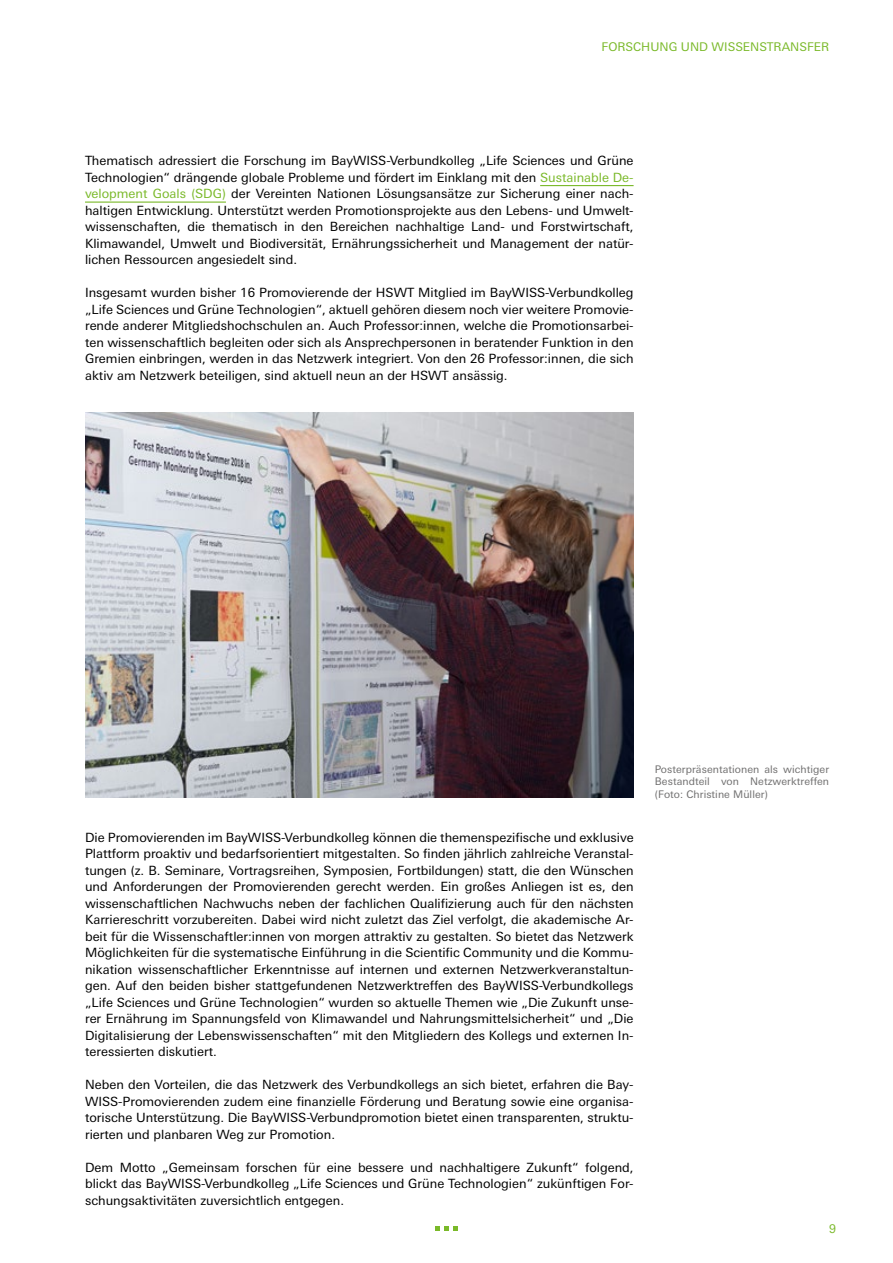
<style>
.page{position:relative;width:893px;height:1263px;background:#fff}
.page>*{position:absolute;margin:0;border:0;box-sizing:border-box;transform-origin:0 0}
.Body{font:12.75px/16.5px "Univers Next Pro";color:#000;text-align:justify}
.t1{font:12px "Univers Next Pro";color:#7ab929}
.t2{font:10.5px/12.6px "Univers Next Pro";letter-spacing:.005em;color:#706f6f;text-align:justify}
.s1{color:#7ab929}
</style>
<div class="page">
<svg style="left:436px;top:1226px;width:21px;height:5px"></svg>
<hr style="left:540px;top:185px;width:94px;height:1px;background:#7ab929">
<hr style="left:85px;top:202px;width:141px;height:1px;background:#7ab929">
<img style="left:85px;top:413px;width:549px;height:385px">
<p class="t1" style="left:602px;top:40px;width:229px">Forschung und Wissenstransfer</p>
<p class="Body" style="left:85px;top:153px;width:550px">Thematisch adressiert die Forschung im BayWISS-Verbundkolleg „Life Sciences und Grüne Technologien“ drängende globale Probleme und fördert im Einklang mit den <span class="s1">Sustainable De&shy;velopment Goals (SDG</span></p>
<p class="Body" style="left:85px;top:186px;width:550px;text-indent:137px"><span class="s1">)</span> der Vereinten Nationen Lösungsansätze zur Sicherung einer nach&shy;haltigen Entwicklung. U nterstützt werden Promotionsprojekte aus den Lebens- und U mwelt&shy;wissenschaften, die thematisch in den Bereichen nachhaltige Land- und Forstwirtschaft, Klimawandel, U mwelt und Biodiversität, Ernährungssicherheit und Management der natür&shy;lichen Ressourcen angesiedelt sind.</p>
<p class="Body" style="left:85px;top:285px;width:550px">I nsgesamt wurden bisher 16 Promovierende der HSWT Mitglied im BayWISS-Verbundkolleg „Life Sciences und Grüne Technologien“, aktuell gehören diesem noch vier weitere Promovie&shy;rende anderer Mitgliedshochschulen an. Auch Professor:innen, welche die Promotionsarbei&shy;ten wissenschaftlich begleiten oder sich als Ansprechpersonen in beratender Funktion in den Gremien einbringen, werden in das Netzwerk integriert. Von den 26 Professor:innen, die sich aktiv am Netzwerk beteiligen, sind aktuell neun an der HSWT ansässig.</p>
<p class="Body" style="left:85px;top:829px;width:550px">Die Promovierenden im BayWISS-Verbundkolleg können die themenspezifische und exklusive Plattform proaktiv und bedarfsorientiert mitgestalten. So finden jährlich zahlreiche Veranstal&shy;tungen (z. B. Seminare, Vortragsreihen, Symposien, Fortbildungen) statt, die den Wünschen und Anforderungen der Promovierenden gerecht werden. Ein großes Anliegen ist es, den wissenschaftlichen Nachwuchs neben der fachlichen Qualifizierung auch für den nächsten Karriereschritt vorzubereiten. Dabei wird nicht zuletzt das Ziel verfolgt, die akademische Ar&shy;beit für die Wissenschaftler:innen von morgen attraktiv zu gestalten. So bietet das N etzwerk Möglichkeiten für die systematische Einführung in die Scientific Community und die Kommu&shy;nikation wissenschaftlicher Erkenntnisse auf internen und externen Netzwerkveranstaltun&shy;gen. Auf den beiden bisher stattgefundenen Netzwerktreffen des BayWISS-Verbundkollegs „Life Sciences und Grüne Technologien“ wurden so aktuelle Themen wie „Die Zukunft unse&shy;rer Ernährung im Spannungsfeld von Klimawandel und Nahrungsmittelsicherheit“ und „Die Digitalisierung der Lebenswissenschaften“ mit den Mitgliedern des Kollegs und externen I n&shy;teressierten diskutiert.</p>
<p class="Body" style="left:85px;top:1077px;width:550px">Neben den Vorteilen, die das Netzwerk des Verbundkollegs an sich bietet, erfahren die Bay-WISS-Promovierenden zudem eine finanzielle Förderung und Beratung sowie eine organisa&shy;torische U nterstützung. Die BayWISS-Verbundpromotion bietet einen transparenten, struktu&shy;rierten und planbaren Weg zur Promotion.</p>
<p class="Body" style="left:85px;top:1159px;width:550px">Dem Motto „Gemeinsam forschen für eine bessere und nachhaltigere Zukunft“ folgend, blickt das BayWISS-Verbundkolleg „Life Sciences und Grüne Technologien“ zukünftigen For&shy;schungsaktivitäten zuversichtlich entgegen.</p>
<p class="t2" style="left:655px;top:763px;width:176px">Posterpräsentationen als wichtiger Bestandteil von N etzwerktreffen (Foto: Christine Müller)</p>
<p class="t1" style="left:829px;top:1222px;width:8px">9</p>
</div>
